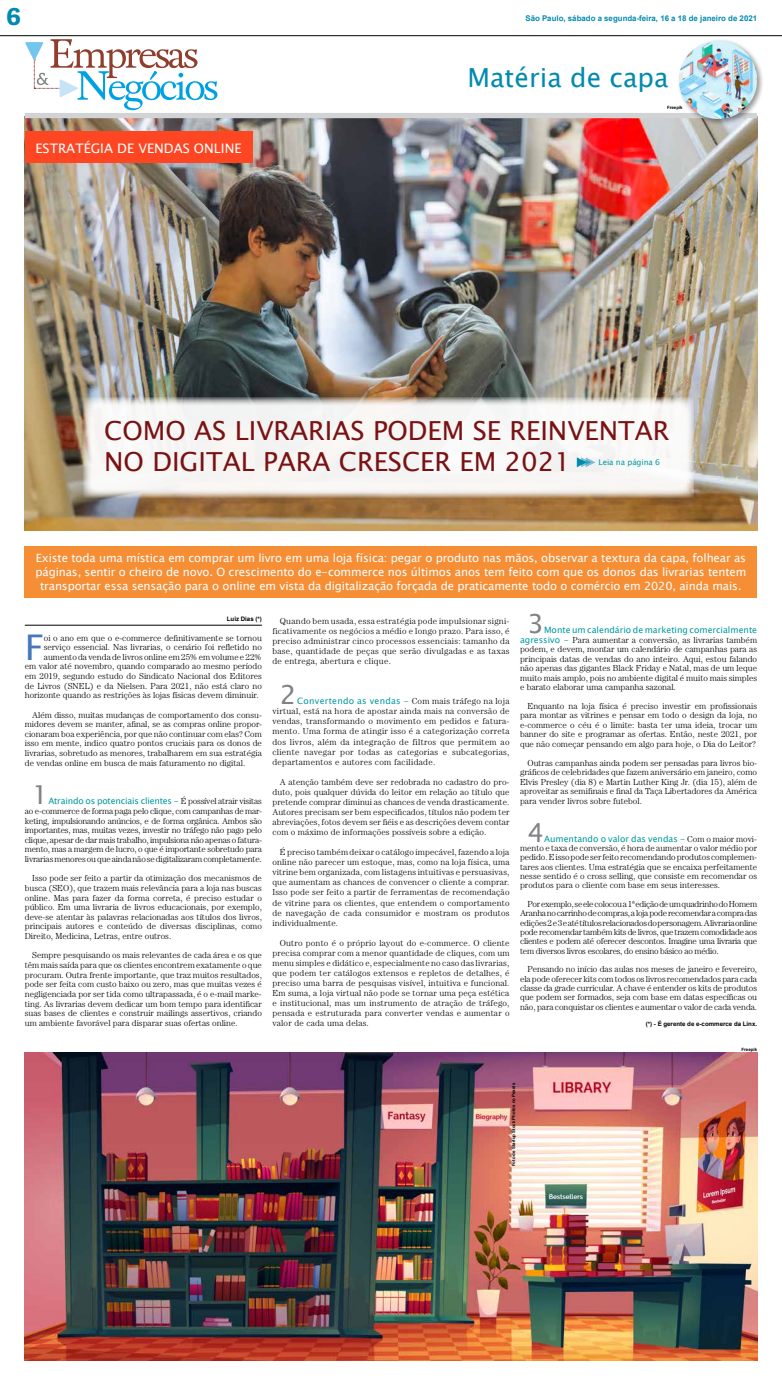
<style>
.page{position:relative;width:782px;height:1385px;background:#fff}
.page>*{position:absolute;margin:0;border:0;box-sizing:border-box;transform-origin:0 0}
.t1{font:35.35px "Lucida Sans Unicode";color:#4678bc}
.t2{font:26.25px/30.6px "Lucida Sans Unicode";color:#7a1113}
.t3{font:26.25px "Lucida Sans Unicode";color:#008ab0}
.t4{font:26.25px "Lucida Sans Unicode";color:#808285}
.t5{font:700 26.25px "Adelle";color:#008ab0}
.t6{font:13.12px "Lucida Sans Unicode";color:#fff}
.t7{font:11.38px/14px "Lucida Sans Unicode";letter-spacing:-.01em;color:#fff;text-align:center}
.t8{font:300 8.75px/10.1px "Century";color:#000;text-align:justify}
.t9{font:8.75px "Lucida Sans Unicode";color:#00999f}
.t10{font:8.75px "Lucida Sans Unicode";letter-spacing:-.02em;color:#00999f}
.t11{font:700 7.88px "Arial";color:#008ab0}
.t12{font:7.88px "Lucida Sans Unicode";color:#00999f}
.t13{font:700 6.12px "Arial";color:#000}
.t14{font:700 4.38px "Arial";color:#000}
.s1{font-family:"Century";font-weight:300;color:#000}
.s2{font-family:"Lucida Sans Unicode";font-weight:400;color:#00999f}
</style>
<div class="page">
<img style="left:25px;top:118px;width:731px;height:412px">
<hr style="left:0;top:35px;width:781px;height:1px;background:#000">
<svg style="left:25px;top:39px;width:192px;height:71px"></svg>
<div style="left:25px;top:113px;width:731px;height:5px;background:#d1d3d4"></div>
<hr style="left:25px;top:625px;width:237px;height:1px;background:#000">
<div style="left:25px;top:546px;width:731px;height:51px;background:#f68e36"></div>
<img style="left:25px;top:1052px;width:731px;height:307px">
<div style="left:676px;top:38px;width:88px;height:88px;background:#000;opacity:.4"></div>
<img style="left:678px;top:41px;width:78px;height:78px;border-radius:39px">
<div style="left:25px;top:131px;width:227px;height:32px;background:#fe4622"></div>
<svg style="left:83px;top:397px;width:610px;height:101px;fill:#f7f5f4"></svg>
<svg style="left:576px;top:457px;width:18px;height:10px"></svg>
<h2 class="t5" style="left:6px;top:-2px;width:16px">6</h2>
<p class="t11" style="left:525px;top:12px;width:233px">São Paulo, sábado a segunda-feira, 16 a 18 de janeiro de 2021</p>
<h2 class="t3" style="left:467px;top:56px;width:202px">Matéria de capa</h2>
<h3 class="t6" style="left:35px;top:137px;width:207px">estratégia de vendas online</h3>
<p class="t14" style="left:667px;top:105px;width:17px">Freepik</p>
<h2 class="t2" style="left:104px;top:415px;width:566px">Com o as livrarias podem se reinventar no digital para c resc er em 2021</h2>
<p class="t12" style="left:598px;top:456px;width:63px">Leia na página 6</p>
<p class="t7" style="left:35px;top:551px;width:712px">Existe toda uma mística em comprar um livro em uma loja física: pegar o produto nas mãos, observar a textura da capa, folhear as páginas, sentir o cheiro de novo. O crescimento do e-commerce nos últimos anos tem feito com que os donos das livrarias tentem transportar essa sensação para o online em vista da digitalização forçada de praticamente todo o comércio em 2020, ainda mais.</p>
<p class="t13" style="left:227px;top:614px;width:37px">Luiz Dias (*)</p>
<h1 class="t1" style="left:25px;top:619px;width:20px">F</h1>
<p class="t8" style="left:44px;top:632px;width:219px">oi o ano em que o e-commerce definitivamente se tornou</p>
<p class="t8" style="left:44px;top:642px;width:219px">serviço essencial. Nas livrarias, o cenário foi refletido no</p>
<p class="t8" style="left:44px;top:651px;width:219px">aumento da venda de livros online em 25% em volume e 22%</p>
<p class="t8" style="left:25px;top:661px;width:238px">em valor até novembro, quando comparado ao mesmo período</p>
<p class="t8" style="left:25px;top:670px;width:238px">em 2019, segundo estudo do Sindicato Nacional dos Editores</p>
<p class="t8" style="left:25px;top:680px;width:238px">de Livros (SNEL) e da Nielsen. Para 2021, não está claro no</p>
<p class="t8" style="left:25px;top:690px;width:235px">horizonte quando as restrições às lojas físicas devem diminuir.</p>
<p class="t8" style="left:25px;top:709px;width:238px;line-height:9.6px;text-indent:7px">Além disso, muitas mudanças de comportamento dos consu&shy;midores devem se manter, afinal, se as compras online propor&shy;cionaram boa experiência, por que não continuar com elas? Com isso em mente, indico quatro pontos cruciais para os donos de livrarias, sobretudo as menores, trabalharem em sua estratégia de vendas online em busca de mais faturamento no digital.</p>
<h2 class="t4" style="left:32px;top:774px;width:18px">1</h2>
<p class="t10" style="left:48px;top:794px;width:215px">Atraindo os potenciais clientes - <span class="s1">É possível atrair visitas</span></p>
<p class="t8" style="left:25px;top:805px;width:238px;line-height:9.6px">ao e-commerce de forma paga pelo clique, com campanhas de mar&shy;keting, impulsionando anúncios, e de forma orgânica. Ambos são importantes, mas, muitas vezes, investir no tráfego não pago pelo clique, apesar de dar mais trabalho, impulsiona não apenas o fatura&shy;mento, mas a margem de lucro, o que é importante sobretudo para livrarias menores ou que ainda não se digitalizaram completamente.</p>
<p class="t8" style="left:25px;top:873px;width:238px;line-height:9.6px;text-indent:7px">Isso pode ser feito a partir da otimização dos mecanismos de busca (SEO), que trazem mais relevância para a loja nas buscas online. Mas para fazer da forma correta, é preciso estudar o público. Em uma livraria de livros educacionais, por exemplo, deve-se atentar às palavras relacionadas aos títulos dos livros, principais autores e conteúdo de diversas disciplinas, como Direito, Medicina, Letras, entre outros.</p>
<p class="t8" style="left:25px;top:950px;width:238px;line-height:9.6px;text-indent:7px">Sempre pesquisando os mais relevantes de cada área e os que têm mais saída para que os clientes encontrem exatamente o que procuram. Outra frente importante, que traz muitos resultados, pode ser feita com custo baixo ou zero, mas que muitas vezes é negligenciada por ser tida como ultrapassada, é o e-mail marke&shy;ting. As livrarias devem dedicar um bom tempo para identificar suas bases de clientes e construir mailings assertivos, criando um ambiente favorável para disparar suas ofertas online.</p>
<p class="t8" style="left:272px;top:615px;width:238px;text-indent:7px">Quando bem usada, essa estratégia pode impulsionar signi&shy;ficativamente os negócios a médio e longo prazo. Para isso, é preciso administrar cinco processos essenciais: tamanho da base, quantidade de peças que serão divulgadas e as taxas de entrega, abertura e clique.</p>
<h2 class="t4" style="left:280px;top:674px;width:18px">2</h2>
<p class="t9" style="left:297px;top:694px;width:214px">Convertendo as vendas - <span class="s1">Com mais tráfego na loja</span></p>
<p class="t8" style="left:272px;top:706px;width:238px">virtual, está na hora de apostar ainda mais na conversão de vendas, transformando o movimento em pedidos e fatura&shy;mento. Uma forma de atingir isso é a categorização correta dos livros, além da integração de filtros que permitem ao cliente navegar por todas as categorias e subcategorias, departamentos e autores com facilidade.</p>
<p class="t8" style="left:272px;top:776px;width:238px;text-indent:7px">A atenção também deve ser redobrada no cadastro do pro&shy;duto, pois qualquer dúvida do leitor em relação ao título que pretende comprar diminui as chances de venda drasticamente.<br>Autores precisam ser bem especificados, títulos não podem ter abreviações, fotos devem ser fiéis e as descrições devem contar com o máximo de informações possíveis sobre a edição.</p>
<p class="t8" style="left:272px;top:846px;width:238px;text-indent:7px">É preciso também deixar o catálogo impecável, fazendo a loja online não parecer um estoque, mas, como na loja física, uma vitrine bem organizada, com listagens intuitivas e persuasivas, que aumentam as chances de convencer o cliente a comprar.<br>Isso pode ser feito a partir de ferramentas de recomendação de vitrine para os clientes, que entendem o comportamento de navegação de cada consumidor e mostram os produtos individualmente.</p>
<p class="t8" style="left:272px;top:937px;width:238px;text-indent:7px">Outro ponto é o próprio layout do e-commerce. O cliente precisa comprar com a menor quantidade de cliques, com um menu simples e didático e, especialmente no caso das livrarias, que podem ter catálogos extensos e repletos de detalhes, é preciso uma barra de pesquisas visível, intuitiva e funcional.<br>Em suma, a loja virtual não pode se tornar uma peça estética e institucional, mas um instrumento de atração de tráfego, pensada e estruturada para converter vendas e aumentar o valor de cada uma delas.</p>
<h2 class="t4" style="left:527px;top:603px;width:18px">3</h2>
<p class="t9" style="left:544px;top:623px;width:214px">Monte um calendário de marketing comercialmente</p>
<p class="t8" style="left:520px;top:635px;width:238px;line-height:9.5px"><span class="s2">agressivo -</span> Para aumentar a conversão, as livrarias também podem, e devem, montar um calendário de campanhas para as principais datas de vendas do ano inteiro. Aqui, estou falando não apenas das gigantes Black Friday e Natal, mas de um leque muito mais amplo, pois no ambiente digital é muito mais simples e barato elaborar uma campanha sazonal.</p>
<p class="t8" style="left:520px;top:701px;width:238px;line-height:9.5px;text-indent:7px">Enquanto na loja física é preciso investir em profissionais para montar as vitrines e pensar em todo o design da loja, no e-commerce o céu é o limite: basta ter uma ideia, trocar um banner do site e programar as ofertas. Então, neste 2021, por que não começar pensando em algo para hoje, o Dia do Leitor?</p>
<p class="t8" style="left:520px;top:757px;width:238px;line-height:9.5px;text-indent:7px">Outras campanhas ainda podem ser pensadas para livros bio&shy;gráficos de celebridades que fazem aniversário em janeiro, como Elvis Presley (dia 8) e Martin Luther King Jr. (dia 15), além de aproveitar as semifinais e final da Taça Libertadores da América para vender livros sobre futebol.</p>
<h2 class="t4" style="left:527px;top:811px;width:18px">4</h2>
<p class="t9" style="left:544px;top:831px;width:214px">Aumentando o valor das vendas - <span class="s1">Com o maior movi-</span></p>
<p class="t8" style="left:520px;top:843px;width:238px;line-height:9.3px">mento e taxa de conversão, é hora de aumentar o valor médio por pedido. E isso pode ser feito recomendando produtos complemen&shy;tares aos clientes. Uma estratégia que se encaixa perfeitamente nesse sentido é o cross selling, que consiste em recomendar os produtos para o cliente com base em seus interesses.</p>
<p class="t8" style="left:520px;top:899px;width:238px;line-height:9.4px;text-indent:7px">Por exemplo, se ele colocou a 1ª edição de um quadrinho do Homem Aranha no carrinho de compras, a loja pode recomendar a compra das edições 2 e 3 e até títulos relacionados do personagem. A livraria online pode recomendar também kits de livros, que trazem comodidade aos clientes e podem até oferecer descontos. Imagine uma livraria que tem diversos livros escolares, do ensino básico ao médio.</p>
<p class="t8" style="left:520px;top:964px;width:238px;line-height:9.4px;text-indent:7px">Pensando no início das aulas nos meses de janeiro e fevereiro, ela pode oferecer kits com todos os livros recomendados para cada classe da grade curricular. A chave é entender os kits de produtos que podem ser formados, seja com base em datas específicas ou não, para conquistar os clientes e aumentar o valor de cada venda.</p>
<p class="t13" style="left:645px;top:1019px;width:113px">(*) - É gerente de e-commerce da Linx.</p>
<p class="t14" style="left:741px;top:1045px;width:17px">Freepik</p>
<p class="t14" style="left:510px;top:1165px;width:85px;rotate:-90deg">Foto de Startup Stock Photos no Pexels</p>
</div>
